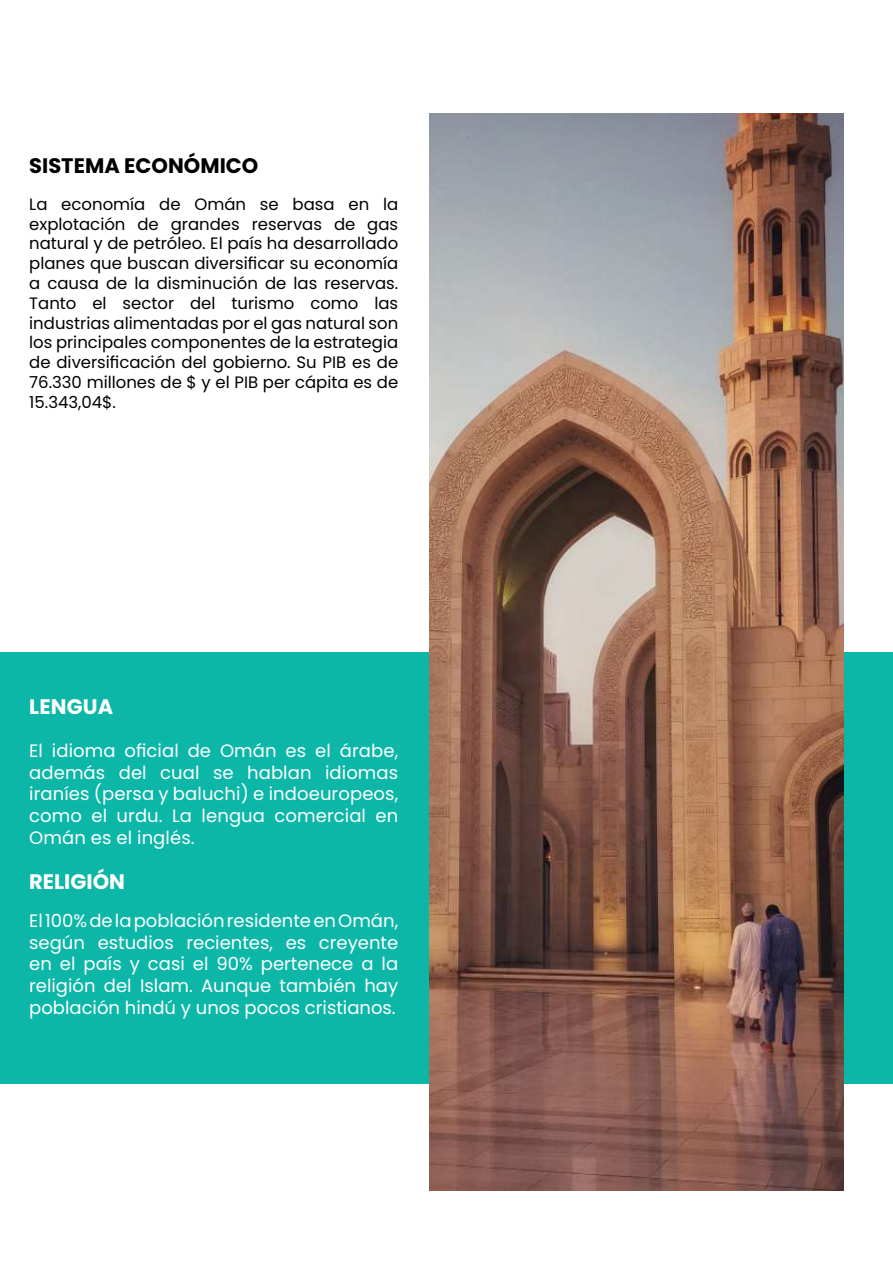
<style>
.page{position:relative;width:893px;height:1263px;background:#fff}
.page>*{position:absolute;margin:0;border:0;box-sizing:border-box;transform-origin:0 0}
.t1{font:700 21px "Poppins";color:#000001}
.t2{font:700 21px "Poppins";color:#fff}
.t3{font:18px/21.6px "Poppins";color:#fff;text-align:justify}
.t4{font:16.5px/19.8px "Poppins";color:#000001;text-align:justify}
</style>
<div class="page">
<div style="left:0;top:652px;width:893px;height:431px;background:#0cb7a8"></div>
<img style="left:429px;top:114px;width:414px;height:1077px">
<p class="t1" style="left:29px;top:153px;width:231px">SISTEMA ECONÓMICO</p>
<p class="t4" style="left:29px;top:194px;width:371px">La economía de Omán se basa en la explotación de grandes reservas de gas natural y de petróleo. El país ha desarrollado planes que buscan diversificar su economía a causa de la disminución de las reservas.<br>Tanto el sector del turismo como las industrias alimentadas por el gas natural son los principales componentes de la estrategia de diversificación del gobierno. Su PIB es de 76.330 millones de $ y el PIB per cápita es de 15.343,04$.</p>
<p class="t2" style="left:29px;top:694px;width:85px">LENGUA</p>
<p class="t3" style="left:29px;top:740px;width:370px">El idioma oficial de Omán es el árabe, además del cual se hablan idiomas iraníes (persa y baluchi) e indoeuropeos, como el urdu. La lengua comercial en Omán es el inglés.</p>
<p class="t2" style="left:29px;top:869px;width:97px">RELIGIÓN</p>
<p class="t3" style="left:29px;top:910px;width:371px">El 100% de la población residente en Omán, según estudios recientes, es creyente en el país y casi el 90% pertenece a la religión del Islam. Aunque también hay población hindú y unos pocos cristianos.</p>
</div>
